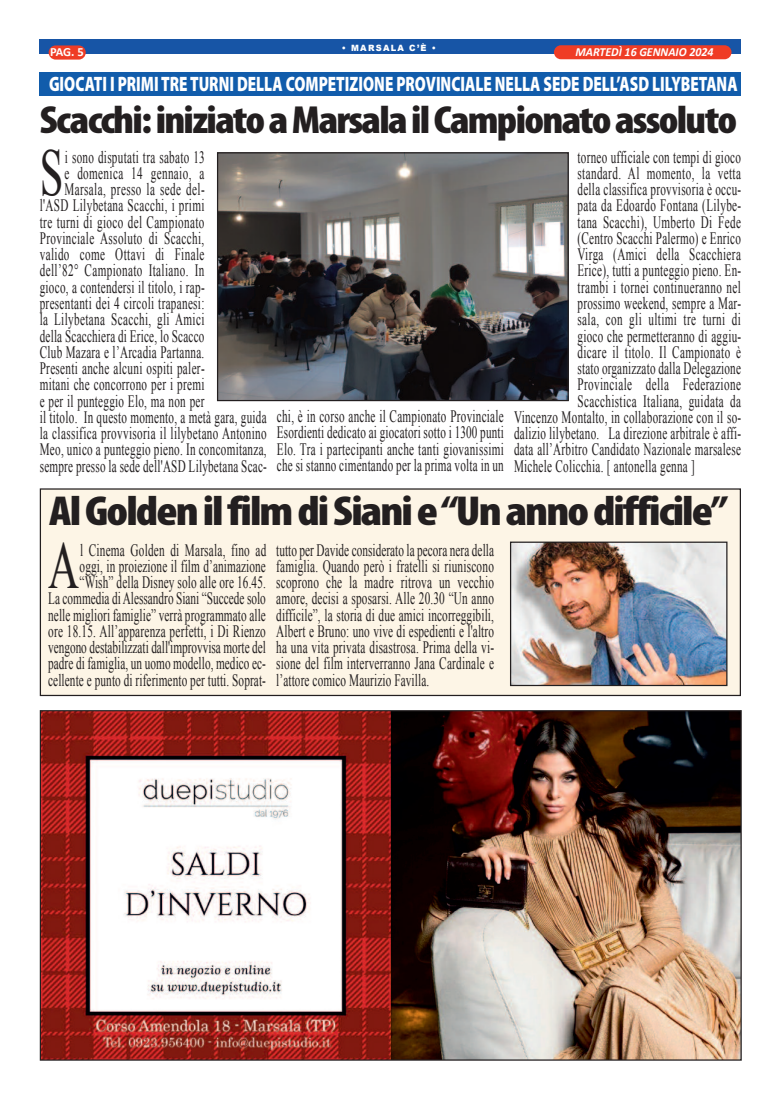
<style>
.page{position:relative;width:780px;height:1099px;background:#fff}
.page>*{position:absolute;margin:0;border:0;box-sizing:border-box;transform-origin:0 0}
.t1{font:66.5px "Times New Roman";color:#231f20;scale:.64 1}
.t2{font:66.5px "Times New Roman";color:#231f20;scale:.65 1}
.t3{font:900 condensed 42px "Myriad Pro";letter-spacing:-.04em;color:#231f20;scale:1.14 1}
.t4{font:900 condensed 39.38px "Myriad Pro";letter-spacing:-.04em;color:#231f20;scale:1.11 1}
.t5{font:900 20.88px "Myriad Pro";color:#fff;scale:.73 1}
.t6{font:17.38px/16.2px "Times New Roman";letter-spacing:.025em;color:#231f20;text-align:justify;scale:.64 1}
.t7{font:17.38px/16.2px "Times New Roman";letter-spacing:.025em;color:#231f20;text-align:right;scale:.65 1}
.t8{font:700 12.5px "Calibri";color:#fff}
.t9{font:italic 700 12.38px "Calibri";color:#fff;scale:.96 1}
.t10{font:900 8.62px "Arial";letter-spacing:.15em;color:#fff;scale:.96 1}
</style>
<div class="page">
<div style="left:40px;top:39px;width:701px;height:14px;background:#1755a6"></div>
<div style="left:49px;top:45px;width:37px;height:15px;background:#ef3c25;border-radius:7px"></div>
<div style="left:554px;top:45px;width:177px;height:14px;background:#ef3c25;border-radius:7px"></div>
<img style="left:42px;top:712px;width:697px;height:346px">
<div style="left:40px;top:72px;width:701px;height:24px;background:#115cab"></div>
<div style="left:40px;top:489px;width:700px;height:206px;background:#fdf5e6"></div>
<div style="left:40px;top:488px;width:701px;height:208px;border:1px solid #231f20"></div>
<img style="left:512px;top:543px;width:213px;height:141px">
<div style="left:510px;top:541px;width:217px;height:145px;border:1px solid #231f20"></div>
<img style="left:219px;top:154px;width:347px;height:245px">
<div style="left:217px;top:152px;width:351px;height:249px;border:1px solid #231f20"></div>
<p class="t10" style="left:341px;top:41px;width:100px">• MARSALA C’È •</p>
<p class="t9" style="left:575px;top:47px;width:145px">MARTEDÌ 16 GENNAIO 2024</p>
<p class="t5" style="left:49px;top:76px;width:944px">GIOCATI I PRIMI TRE TURNI DELLA COMPETIZIONE PROVINCIALE NELLA SEDE DELL’ASD LILYBETANA</p>
<p class="t8" style="left:50px;top:47px;width:35px">PAG. 5</p>
<h3 class="t4" style="left:40px;top:106px;width:629px">Scacchi:iniziatoaMarsalailCampionatoassoluto</h3>
<h1 class="t1" style="left:40px;top:136px;width:38px">S</h1>
<p class="t6" style="left:65px;top:149px;width:220px">i sono disputati tra sabato 13</p>
<p class="t6" style="left:64px;top:165px;width:220px">e domenica 14 gennaio, a</p>
<p class="t6" style="left:64px;top:181px;width:221px">Marsala, presso la sede del-</p>
<p class="t6" style="left:40px;top:197px;width:259px">l'ASD Lilybetana Scacchi, i primi</p>
<p class="t6" style="left:40px;top:214px;width:259px">tre turni di gioco del Campionato</p>
<p class="t6" style="left:40px;top:230px;width:259px">Provinciale Assoluto di Scacchi,</p>
<p class="t6" style="left:40px;top:246px;width:259px">valido come Ottavi di Finale</p>
<p class="t6" style="left:40px;top:262px;width:259px">dell’82° Campionato Italiano. In</p>
<p class="t6" style="left:40px;top:279px;width:259px">gioco, a contendersi il titolo, i rap-</p>
<p class="t6" style="left:40px;top:295px;width:259px">presentanti dei 4 circoli trapanesi:</p>
<p class="t6" style="left:40px;top:311px;width:259px">la Lilybetana Scacchi, gli Amici</p>
<p class="t6" style="left:40px;top:327px;width:259px">della Scacchiera di Erice, lo Scacco</p>
<p class="t6" style="left:40px;top:344px;width:259px">Club Mazara e l’Arcadia Partanna.</p>
<p class="t6" style="left:40px;top:360px;width:259px">Presenti anche alcuni ospiti paler-</p>
<p class="t6" style="left:40px;top:376px;width:259px">mitani che concorrono per i premi</p>
<p class="t6" style="left:40px;top:392px;width:259px">e per il punteggio Elo, ma non per</p>
<p class="t6" style="left:40px;top:409px;width:356px">il titolo. In questo momento, a metà gara, guida</p>
<p class="t6" style="left:40px;top:425px;width:356px">la classifica provvisoria il lilybetano Antonino</p>
<p class="t6" style="left:40px;top:441px;width:356px">Meo, unico a punteggio pieno. In concomitanza,</p>
<p class="t6" style="left:40px;top:457px;width:356px">sempre presso la sede dell'ASD Lilybetana Scac-</p>
<p class="t6" style="left:277px;top:408px;width:356px">chi, è in corso anche il Campionato Provinciale Esordienti dedicato ai giocatori sotto i 1300 punti Elo. Tra i partecipanti anche tanti giovanissimi che si stanno cimentando per la prima volta in un</p>
<p class="t6" style="left:577px;top:149px;width:257px">torneo ufficiale con tempi di gioco</p>
<p class="t6" style="left:577px;top:165px;width:257px">standard. Al momento, la vetta</p>
<p class="t6" style="left:577px;top:181px;width:257px">della classifica provvisoria è occu-</p>
<p class="t6" style="left:577px;top:197px;width:257px">pata da Edoardo Fontana (Lilybe-</p>
<p class="t6" style="left:577px;top:214px;width:257px">tana Scacchi), Umberto Di Fede</p>
<p class="t6" style="left:577px;top:230px;width:257px">(Centro Scacchi Palermo) e Enrico</p>
<p class="t6" style="left:577px;top:246px;width:257px">Virga (Amici della Scacchiera</p>
<p class="t6" style="left:577px;top:262px;width:257px">Erice), tutti a punteggio pieno. En-</p>
<p class="t6" style="left:577px;top:279px;width:257px">trambi i tornei continueranno nel</p>
<p class="t6" style="left:577px;top:295px;width:257px">prossimo weekend, sempre a Mar-</p>
<p class="t6" style="left:577px;top:311px;width:257px">sala, con gli ultimi tre turni di</p>
<p class="t6" style="left:577px;top:327px;width:257px">gioco che permetteranno di aggiu-</p>
<p class="t6" style="left:577px;top:344px;width:257px">dicare il titolo. Il Campionato è</p>
<p class="t6" style="left:577px;top:360px;width:257px">stato organizzato dalla Delegazione</p>
<p class="t6" style="left:577px;top:376px;width:257px">Provinciale della Federazione</p>
<p class="t6" style="left:577px;top:392px;width:257px">Scacchistica Italiana, guidata da</p>
<p class="t6" style="left:514px;top:409px;width:356px">Vincenzo Montalto, in collaborazione con il so-</p>
<p class="t6" style="left:514px;top:425px;width:356px">dalizio lilybetano. La direzione arbitrale è affi-</p>
<p class="t6" style="left:514px;top:441px;width:356px">data all’Arbitro Candidato Nazionale marsalese</p>
<p class="t6" style="left:514px;top:457px;width:284px">Michele Colicchia. [ antonella genna ]</p>
<h2 class="t3" style="left:49px;top:496px;width:597px">AlGoldenilfilmdiSianie“Unannodifficile”</h2>
<h1 class="t2" style="left:48px;top:529px;width:49px">A</h1>
<p class="t7" style="left:48px;top:541px;width:337px">l Cinema Golden di Marsala, fino ad<br>oggi, in proiezione il film d’animazione “Wish” della Disney solo alle ore 16.45.<br>La commedia di Alessandro Siani “Succede solo nelle migliori famiglie” verrà programmato alle ore 18.15. All’apparenza perfetti, i Di Rienzo vengono destabilizzati dall'improvvisa morte del padre di famiglia, un uomo modello, medico ec&shy;cellente e punto di riferimento per tutti. Soprat-</p>
<p class="t7" style="left:276px;top:541px;width:336px;text-align:justify">tutto per Davide considerato la pecora nera della famiglia. Quando però i fratelli si riuniscono scoprono che la madre ritrova un vecchio amore, decisi a sposarsi. Alle 20.30 “Un anno difficile”, la storia di due amici incorreggibili, Albert e Bruno: uno vive di espedienti e l'altro ha una vita privata disastrosa. Prima della vi&shy;sione del film interverranno Jana Cardinale e l’attore comico Maurizio Favilla.</p>
</div>
